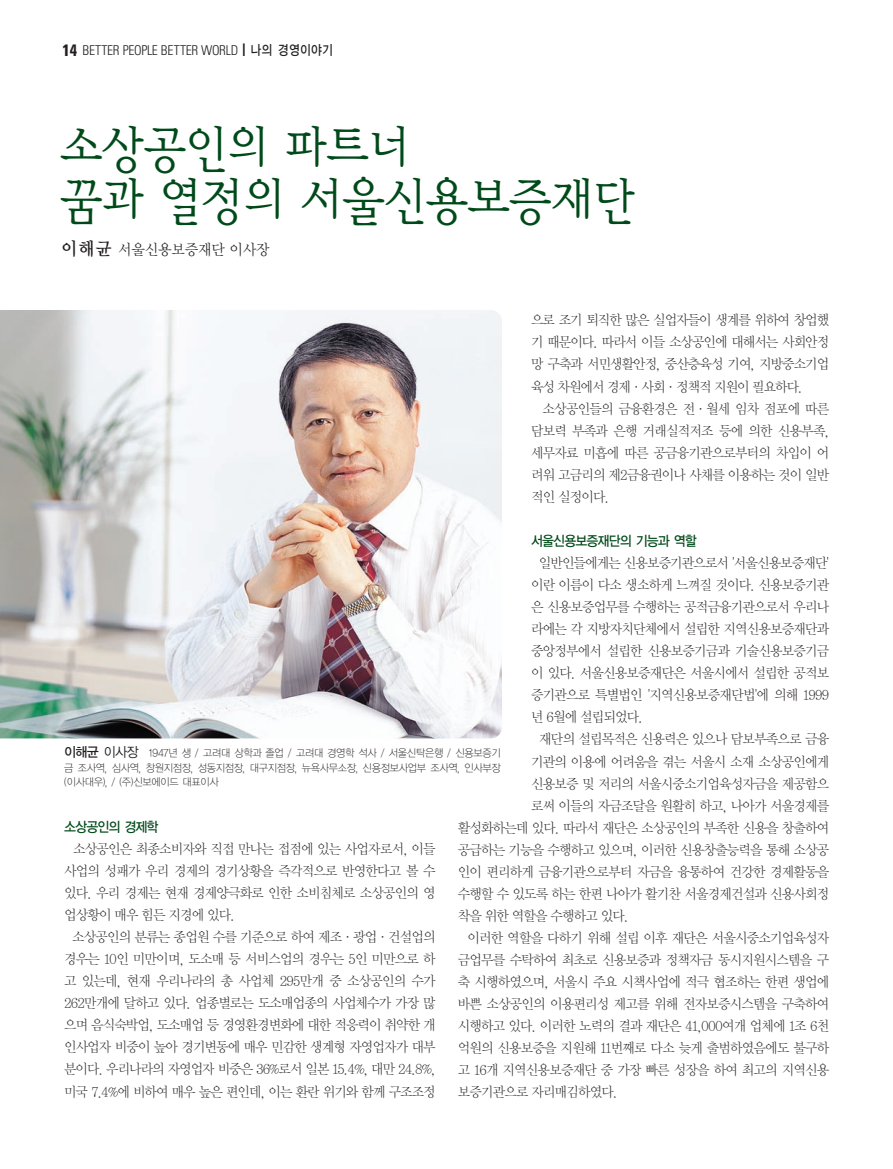
<style>
.page{position:relative;width:893px;height:1169px;background:#fff}
.page>*{position:absolute;margin:0;border:0;box-sizing:border-box;transform-origin:0 0}
.t1{font:49.5px/52.5px "Y Mj O23";letter-spacing:-.115em;color:#004a1a;scale:.95 1}
.t2{font:15px "Y Mj O12";letter-spacing:-.065em;color:#231f20;scale:.95 1}
.t3{font:13.8px/22px "Y Mj O11";letter-spacing:-.11em;color:#231f20;text-align:justify;scale:.95 1}
.t4{font:13.8px "YGO13";letter-spacing:-.125em;color:#004a1a;scale:.92 1}
.t5{font:300 condensed 13.5px "Univers";letter-spacing:-.02em;color:#231f20}
.t6{font:10.5px/14.5px "YGO11";letter-spacing:-.1em;color:#231f20;text-align:justify;scale:.95 1}
.s1{font-weight:700;font-size:16.5px}
.s2{font-family:"Frutiger";font-weight:400;font-size:18px}
.s3{font-family:"YGO13";font-weight:400;font-stretch:normal}
.s4{font-family:"Y Mj O14";font-size:18px}
.s5{font-family:"YGO13";font-size:13.5px}
.s6{font-family:"YGO12";font-size:13.5px}
</style>
<div class="page">
<img style="left:0;top:310px;width:502px;height:428px">
<p class="t5" style="left:63px;top:45px;width:272px"><span class="s1">14</span> BETTER PEOPLE BETTER WORLD <span class="s2">I</span> <span class="s3">나의 경영이야기</span></p>
<h1 class="t1" style="left:58px;top:124px;width:611px">소상공인의 파트너<br>꿈과 열정의 서울신용보증재단</h1>
<p class="t2" style="left:61px;top:243px;width:222px"><span class="s4">이해균</span> 서울신용보증재단 이사장</p>
<p class="t3" style="left:530px;top:310px;width:316px">으로 조기 퇴직한 많은 실업자들이 생계를 위하여 창업했 기 때문이다. 따라서 이들 소상공인에 대해서는 사회안정 망 구축과 서민생활안정, 중산층육성 기여, 지방중소기업 육성 차원에서 경제∙사회∙정책적 지원이 필요하다.</p>
<p class="t3" style="left:530px;top:398px;width:316px;text-indent:12px">소상공인들의 금융환경은 전∙월세 임차 점포에 따른 담보력 부족과 은행 거래실적저조 등에 의한 신용부족, 세무자료 미흡에 따른 공금융기관으로부터의 차입이 어 려워 고금리의 제2금융권이나 사채를 이용하는 것이 일반 적인 실정이다.</p>
<p class="t4" style="left:530px;top:534px;width:182px">서울신용보증재단의 기능과 역할</p>
<p class="t3" style="left:538px;top:552px;width:308px">일반인들에게는 신용보증기관으로서 '서울신용보증재단'</p>
<p class="t3" style="left:530px;top:574px;width:316px">이란 이름이 다소 생소하게 느껴질 것이다. 신용보증기관</p>
<p class="t3" style="left:530px;top:597px;width:316px">은 신용보증업무를 수행하는 공적금융기관으로서 우리나</p>
<p class="t3" style="left:530px;top:619px;width:316px">라에는 각 지방자치단체에서 설립한 지역신용보증재단과</p>
<p class="t3" style="left:530px;top:641px;width:316px">중앙정부에서 설립한 신용보증기금과 기술신용보증기금</p>
<p class="t3" style="left:530px;top:663px;width:316px">이 있다. 서울신용보증재단은 서울시에서 설립한 공적보</p>
<p class="t3" style="left:530px;top:685px;width:316px">증기관으로 특별법인 '지역신용보증재단법'에 의해 1999</p>
<p class="t3" style="left:530px;top:707px;width:120px">년 6월에 설립되었다.</p>
<p class="t3" style="left:539px;top:729px;width:307px">재단의 설립목적은 신용력은 있으나 담보부족으로 금융</p>
<p class="t3" style="left:530px;top:751px;width:316px">기관의 이용에 어려움을 겪는 서울시 소재 소상공인에게</p>
<p class="t3" style="left:530px;top:773px;width:316px">신용보증 및 저리의 서울시중소기업육성자금을 제공함으</p>
<p class="t3" style="left:530px;top:795px;width:316px">로써 이들의 자금조달을 원활히 하고, 나아가 서울경제를</p>
<p class="t3" style="left:457px;top:817px;width:393px">활성화하는데 있다. 따라서 재단은 소상공인의 부족한 신용을 창출하여</p>
<p class="t3" style="left:457px;top:839px;width:393px">공급하는 기능을 수행하고 있으며, 이러한 신용창출능력을 통해 소상공</p>
<p class="t3" style="left:457px;top:861px;width:393px">인이 편리하게 금융기관으로부터 자금을 융통하여 건강한 경제활동을</p>
<p class="t3" style="left:457px;top:883px;width:393px">수행할 수 있도록 하는 한편 나아가 활기찬 서울경제건설과 신용사회정</p>
<p class="t3" style="left:457px;top:905px;width:182px">착을 위한 역할을 수행하고 있다.</p>
<p class="t3" style="left:467px;top:927px;width:383px">이러한 역할을 다하기 위해 설립 이후 재단은 서울시중소기업육성자</p>
<p class="t3" style="left:457px;top:949px;width:393px">금업무를 수탁하여 최초로 신용보증과 정책자금 동시지원시스템을 구</p>
<p class="t3" style="left:457px;top:971px;width:393px">축 시행하였으며, 서울시 주요 시책사업에 적극 협조하는 한편 생업에</p>
<p class="t3" style="left:457px;top:993px;width:393px">바쁜 소상공인의 이용편리성 제고를 위해 전자보증시스템을 구축하여</p>
<p class="t3" style="left:457px;top:1015px;width:393px">시행하고 있다. 이러한 노력의 결과 재단은 41,000여개 업체에 1조 6천</p>
<p class="t3" style="left:457px;top:1038px;width:393px">억원의 신용보증을 지원해 11번째로 다소 늦게 출범하였음에도 불구하</p>
<p class="t3" style="left:457px;top:1060px;width:393px">고 16개 지역신용보증재단 중 가장 빠른 성장을 하여 최고의 지역신용</p>
<p class="t3" style="left:457px;top:1082px;width:171px">보증기관으로 자리매김하였다.</p>
<p class="t6" style="left:64px;top:746px;width:461px"><span class="s5">이해균</span> <span class="s6">이사장</span> 1947년 생 / 고려대 상학과 졸업 / 고려대 경영학 석사 / 서울신탁은행 / 신용보증기 금 조사역, 심사역, 창원지점장, 성동지점장, 대구지점장, 뉴욕사무소장, 신용정보사업부 조사역, 인사부장 (이사대우), / (주)신보에이드 대표이사</p>
<p class="t4" style="left:64px;top:820px;width:105px">소상공인의 경제학</p>
<p class="t3" style="left:73px;top:838px;width:384px">소상공인은 최종소비자와 직접 만나는 접점에 있는 사업자로서, 이들</p>
<p class="t3" style="left:64px;top:860px;width:393px">사업의 성패가 우리 경제의 경기상황을 즉각적으로 반영한다고 볼 수</p>
<p class="t3" style="left:64px;top:882px;width:393px">있다. 우리 경제는 현재 경제양극화로 인한 소비침체로 소상공인의 영</p>
<p class="t3" style="left:64px;top:904px;width:182px">업상황이 매우 힘든 지경에 있다.</p>
<p class="t3" style="left:72px;top:926px;width:385px">소상공인의 분류는 종업원 수를 기준으로 하여 제조∙광업∙건설업의</p>
<p class="t3" style="left:64px;top:948px;width:393px">경우는 10인 미만이며, 도소매 등 서비스업의 경우는 5인 미만으로 하</p>
<p class="t3" style="left:64px;top:970px;width:393px">고 있는데, 현재 우리나라의 총 사업체 295만개 중 소상공인의 수가</p>
<p class="t3" style="left:64px;top:993px;width:393px">262만개에 달하고 있다. 업종별로는 도소매업종의 사업체수가 가장 많</p>
<p class="t3" style="left:64px;top:1015px;width:393px">으며 음식숙박업, 도소매업 등 경영환경변화에 대한 적응력이 취약한 개</p>
<p class="t3" style="left:64px;top:1037px;width:393px">인사업자 비중이 높아 경기변동에 매우 민감한 생계형 자영업자가 대부</p>
<p class="t3" style="left:64px;top:1059px;width:393px">분이다. 우리나라의 자영업자 비중은 36%로서 일본 15.4%, 대만 24.8%,</p>
<p class="t3" style="left:64px;top:1081px;width:393px">미국 7.4%에 비하여 매우 높은 편인데, 이는 환란 위기와 함께 구조조정</p>
</div>
